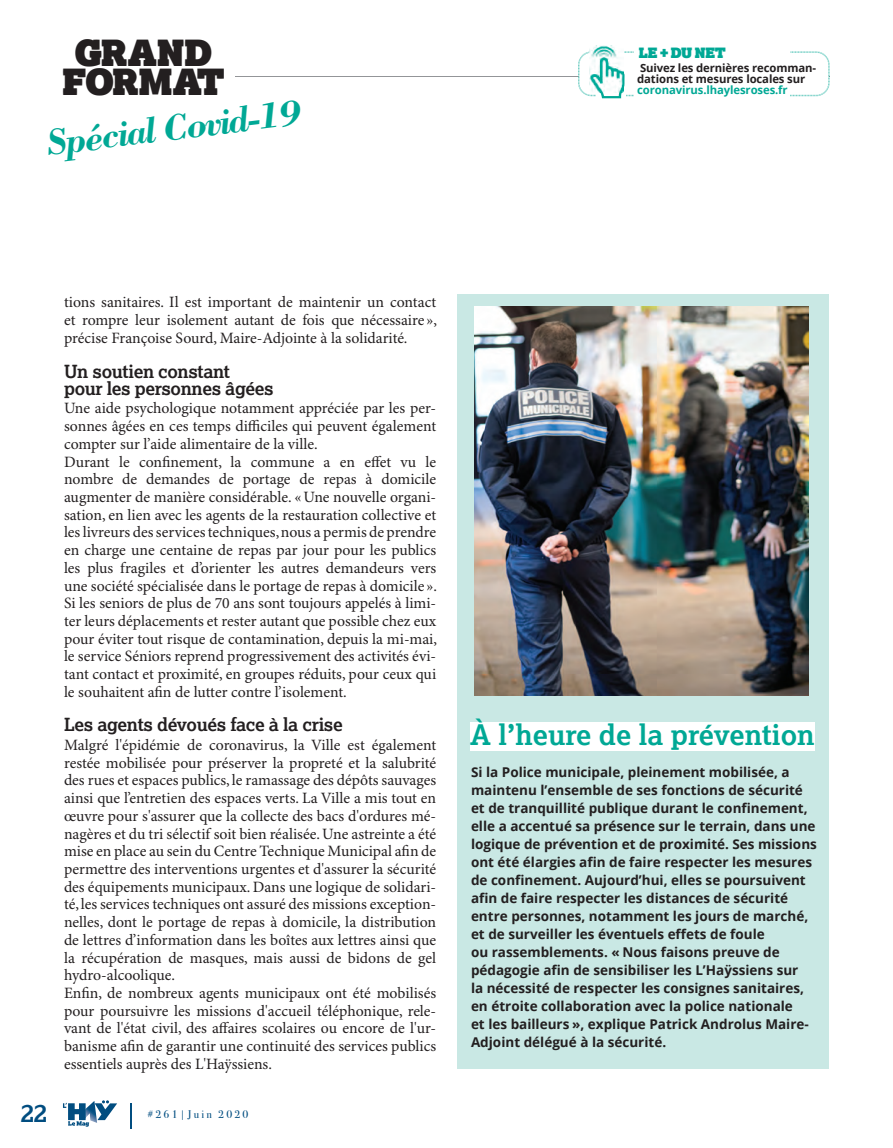
<style>
.page{position:relative;width:893px;height:1148px;background:#fff}
.page>*{position:absolute;margin:0;border:0;box-sizing:border-box;transform-origin:0 0}
.t1{font:italic 700 37.5px "Bodoni";color:#00a895}
.t2{font:35.85px/29.2px "Lexia Advertising";color:#231f20;text-align:center}
.t3{font:700 28.2px "Lexia";color:#00a895}
.t4{font:700 25.05px "Lexia";color:#014d80}
.t5{font:700 18px/16.5px "Lexia";letter-spacing:-.02em;color:#231f20}
.t6{font:15.75px/17.7px "Minion Pro";color:#231f20}
.t7{font:14.1px "Lexia Advertising";letter-spacing:-.01em;color:#00a895}
.t8{font:700 13.5px/18px "Open Sans";color:#231f20}
.t9{font:700 11.4px/11.4px "Open Sans";letter-spacing:-.01em;color:#231f20}
.t10{font:700 11.4px "Open Sans";letter-spacing:-.01em;color:#00a895}
.t11{font:11.1px "Bodoni Svty Two ITCTT";letter-spacing:.2em;color:#014d80}
</style>
<div class="page">
<hr style="left:236px;top:76px;width:593px;height:1px;background:#939598">
<svg style="left:131px;top:1103px;width:1px;height:24px"></svg>
<svg style="left:63px;top:1100px;width:54px;height:26px"></svg>
<div style="left:457px;top:294px;width:372px;height:773px;background:#c9e8e4"></div>
<img style="left:474px;top:306px;width:334px;height:389px">
<svg style="left:602px;top:98px;width:20px;height:1px"></svg>
<svg style="left:578px;top:51px;width:251px;height:47px"></svg>
<div style="left:470px;top:722px;width:344px;height:28px;background:#fff"></div>
<img style="left:589px;top:46px;width:34px;height:46px">
<h2 class="t2" style="left:63px;top:37px;width:164px">GRAND<br>FORMAT</h2>
<h1 class="t1" style="left:44px;top:120px;width:258px;rotate:-7deg">Spécial Covid-19</h1>
<p class="t7" style="left:639px;top:43px;width:88px">LE + DU NET</p>
<p class="t9" style="left:637px;top:61px;width:180px">Suivez les dernières recomman&shy;dations et mesures locales sur</p>
<p class="t10" style="left:637px;top:82px;width:152px">coronavirus.lhaylesroses.fr</p>
<p class="t6" style="left:64px;top:294px;width:374px;text-align:justify">tions sanitaires. Il est important de maintenir un contact et rompre leur isolement autant de fois que nécessaire », précise Françoise Sourd, Maire-Adjointe à la solidarité.</p>
<p class="t5" style="left:64px;top:362px;width:211px">Un soutien constant<br>pour les personnes âgées</p>
<p class="t6" style="left:64px;top:400px;width:374px">Une aide psychologique notamment appréciée par les per&shy;sonnes âgées en ces temps difficiles qui peuvent également compter sur l’aide alimentaire de la ville.<br>Durant le confinement, la commune a en effet vu le nombre de demandes de portage de repas à domicile augmenter de manière considérable. « Une nouvelle organi&shy;sation, en lien avec les agents de la restauration collective et les livreurs des services techniques, nous a permis de prendre en charge une centaine de repas par jour pour les publics les plus fragiles et d’orienter les autres demandeurs vers une société spécialisée dans le portage de repas à domicile ».<br>Si les seniors de plus de 70 ans sont toujours appelés à limi&shy;ter leurs déplacements et rester autant que possible chez eux pour éviter tout risque de contamination, depuis la mi-mai, le service Séniors reprend progressivement des activités évi&shy;tant contact et proximité, en groupes réduits, pour ceux qui le souhaitent afin de lutter contre l’isolement.</p>
<p class="t5" style="left:64px;top:715px;width:280px">Les agents dévoués face à la crise</p>
<p class="t6" style="left:64px;top:736px;width:374px">Malgré l'épidémie de coronavirus, la Ville est également restée mobilisée pour préserver la propreté et la salubrité des rues et espaces publics, le ramassage des dépôts sauvages ainsi que l’entretien des espaces verts. La Ville a mis tout en œuvre pour s'assurer que la collecte des bacs d'ordures mé&shy;nagères et du tri sélectif soit bien réalisée. Une astreinte a été mise en place au sein du Centre Technique Municipal afin de permettre des interventions urgentes et d'assurer la sécurité des équipements municipaux. Dans une logique de solidari&shy;té, les services techniques ont assuré des missions exception&shy;nelles, dont le portage de repas à domicile, la distribution de lettres d’information dans les boîtes aux lettres ainsi que la récupération de masques, mais aussi de bidons de gel hydro-alcoolique.<br>Enfin, de nombreux agents municipaux ont été mobilisés pour poursuivre les missions d'accueil téléphonique, rele&shy;vant de l'état civil, des affaires scolaires ou encore de l'ur&shy;banisme afin de garantir une continuité des services publics essentiels auprès des L'Haÿssiens.</p>
<h3 class="t4" style="left:21px;top:1097px;width:28px">22</h3>
<p class="t11" style="left:147px;top:1104px;width:103px">#261|Juin 2020</p>
<h3 class="t3" style="left:470px;top:717px;width:346px">À l’heure de la prévention</h3>
<p class="t8" style="left:471px;top:762px;width:347px">Si la Police municipale, pleinement mobilisée, a maintenu l’ensemble de ses fonctions de sécurité et de tranquillité publique durant le confinement, elle a accentué sa présence sur le terrain, dans une logique de prévention et de proximité. Ses missions ont été élargies afin de faire respecter les mesures de confinement. Aujourd’hui, elles se poursuivent afin de faire respecter les distances de sécurité entre personnes, notamment les jours de marché, et de surveiller les éventuels effets de foule<br>ou rassemblements. « Nous faisons preuve de pédagogie afin de sensibiliser les L’Haÿssiens sur<br>la nécessité de respecter les consignes sanitaires, en étroite collaboration avec la police nationale<br>et les bailleurs », explique Patrick Androlus Maire-Adjoint délégué à la sécurité.</p>
</div>
